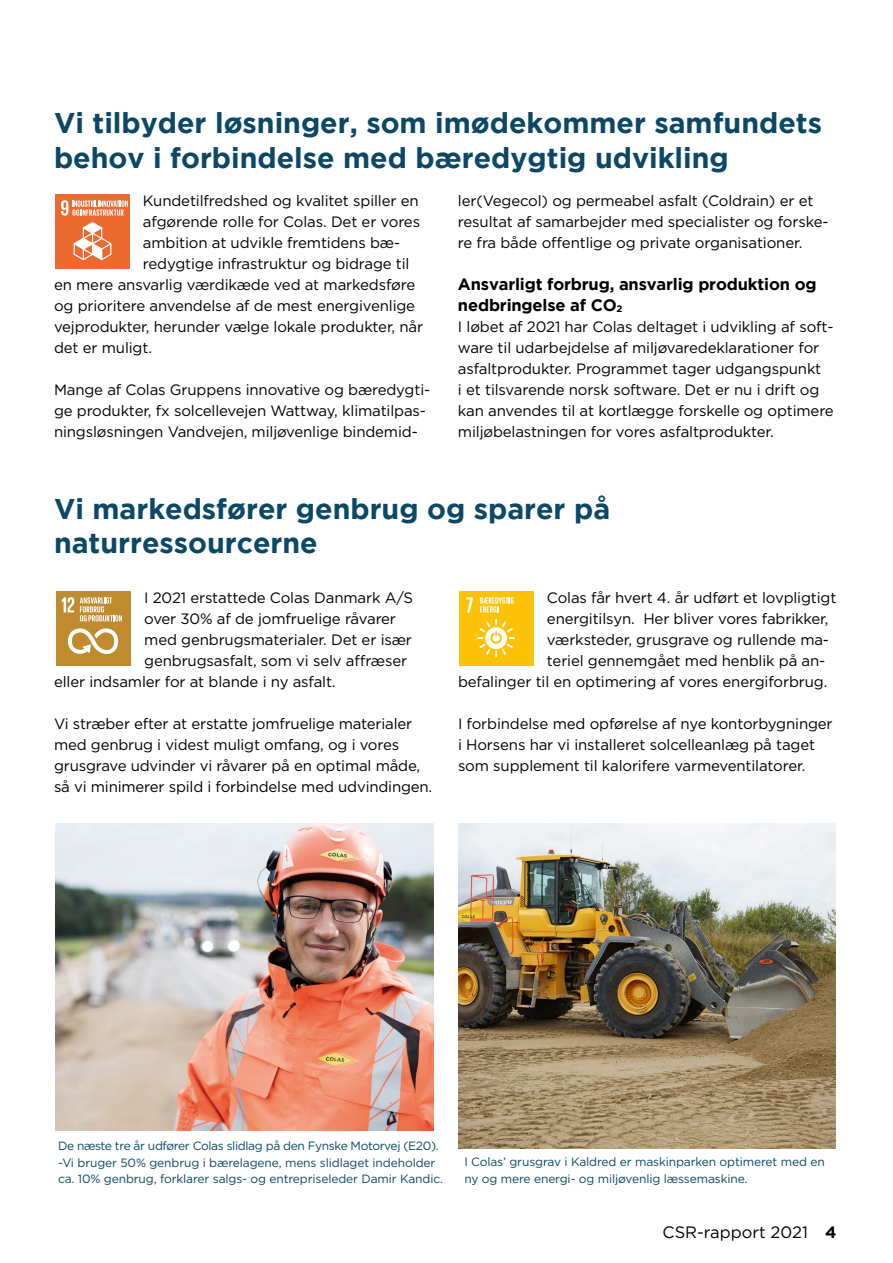
<style>
.page{position:relative;width:893px;height:1263px;background:#fff}
.page>*{position:absolute;margin:0;border:0;box-sizing:border-box;transform-origin:0 0}
.t1{font:700 28.5px/34.2px "Gotham";color:#0a4866}
.t2{font:700 16.5px/21px "Gotham";letter-spacing:-.01em;color:#000}
.t3{font:16.5px "Gotham";color:#000}
.t4{font:15px/21px "Gotham";letter-spacing:-.01em;color:#000}
.t5{font:12px/16.5px "Gotham";letter-spacing:-.01em;color:#0a4866}
.s1{font-size:9.6px}
.s2{font-weight:700}
</style>
<div class="page">
<img style="left:55px;top:824px;width:379px;height:306px">
<img style="left:459px;top:824px;width:377px;height:324px">
<div style="left:56px;top:591px;width:75px;height:75px;background:#bf8b2e"></div>
<svg style="left:62px;top:597px;width:12px;height:15px"></svg>
<svg style="left:68px;top:628px;width:50px;height:26px"></svg>
<svg style="left:80px;top:597px;width:42px;height:24px"></svg>
<div style="left:459px;top:591px;width:74px;height:75px;background:#fbc208"></div>
<svg style="left:466px;top:597px;width:7px;height:15px"></svg>
<svg style="left:477px;top:619px;width:38px;height:38px"></svg>
<svg style="left:480px;top:597px;width:34px;height:15px"></svg>
<div style="left:55px;top:194px;width:74px;height:75px;background:#ec692f"></div>
<svg style="left:74px;top:222px;width:37px;height:38px"></svg>
<svg style="left:61px;top:200px;width:67px;height:16px"></svg>
<h1 class="t1" style="left:54px;top:106px;width:769px">Vi tilbyder løsninger, som imødekommer samfundets behov i forbindelse med bæredygtig udvikling</h1>
<p class="t4" style="left:143px;top:190px;width:277px">Kundetilfredshed og kvalitet spiller en</p>
<p class="t4" style="left:143px;top:211px;width:279px">afgørende rolle for Colas. Det er vores</p>
<p class="t4" style="left:143px;top:232px;width:259px">ambition at udvikle fremtidens bæ-</p>
<p class="t4" style="left:143px;top:253px;width:268px">redygtige infrastruktur og bidrage til</p>
<p class="t4" style="left:54px;top:274px;width:363px">en mere ansvarlig værdikæde ved at markedsføre</p>
<p class="t4" style="left:54px;top:295px;width:363px">og prioritere anvendelse af de mest energivenlige</p>
<p class="t4" style="left:54px;top:316px;width:371px">vejprodukter, herunder vælge lokale produkter, når</p>
<p class="t4" style="left:54px;top:337px;width:99px">det er muligt.</p>
<p class="t4" style="left:54px;top:379px;width:378px">Mange af Colas Gruppens innovative og bæredygti&shy;ge produkter, fx solcellevejen Wattway, klimatilpas&shy;ningsløsningen Vandvejen, miljøvenlige bindemid-</p>
<p class="t4" style="left:458px;top:190px;width:372px">ler(Vegecol) og permeabel asfalt (Coldrain) er et resultat af samarbejder med specialister og forske&shy;re fra både offentlige og private organisationer.</p>
<p class="t2" style="left:458px;top:273px;width:360px">Ansvarligt forbrug, ansvarlig produktion og nedbringelse af CO<span class="s1">2</span></p>
<p class="t4" style="left:458px;top:316px;width:377px">I løbet af 2021 har Colas deltaget i udvikling af soft&shy;ware til udarbejdelse af miljøvaredeklarationer for asfaltprodukter. Programmet tager udgangspunkt<br>i et tilsvarende norsk software. Det er nu i drift og kan anvendes til at kortlægge forskelle og optimere miljøbelastningen for vores asfaltprodukter.</p>
<h1 class="t1" style="left:54px;top:491px;width:558px">Vi markedsfører genbrug og sparer på naturressourcerne</h1>
<p class="t4" style="left:144px;top:587px;width:270px">I 2021 erstattede Colas Danmark A/S</p>
<p class="t4" style="left:144px;top:608px;width:253px">over 30% af de jomfruelige råvarer</p>
<p class="t4" style="left:144px;top:629px;width:269px">med genbrugsmaterialer. Det er især</p>
<p class="t4" style="left:144px;top:650px;width:264px">genbrugsasfalt, som vi selv affræser</p>
<p class="t4" style="left:54px;top:671px;width:283px">eller indsamler for at blande i ny asfalt.</p>
<p class="t4" style="left:54px;top:713px;width:380px">Vi stræber efter at erstatte jomfruelige materialer med genbrug i videst muligt omfang, og i vores grusgrave udvinder vi råvarer på en optimal måde, så vi minimerer spild i forbindelse med udvindingen.</p>
<p class="t4" style="left:547px;top:587px;width:291px">Colas får hvert 4. år udført et lovpligtigt</p>
<p class="t4" style="left:547px;top:608px;width:283px">energitilsyn. Her bliver vores fabrikker,</p>
<p class="t4" style="left:547px;top:629px;width:284px">værksteder, grusgrave og rullende ma-</p>
<p class="t4" style="left:547px;top:650px;width:280px">teriel gennemgået med henblik på an-</p>
<p class="t4" style="left:458px;top:671px;width:371px">befalinger til en optimering af vores energiforbrug.</p>
<p class="t4" style="left:458px;top:713px;width:376px">I forbindelse med opførelse af nye kontorbygninger i Horsens har vi installeret solcelleanlæg på taget som supplement til kalorifere varmeventilatorer.</p>
<p class="t5" style="left:58px;top:1137px;width:387px">De næste tre år udfører Colas slidlag på den Fynske Motorvej (E20). -Vi bruger 50% genbrug i bærelagene, mens slidlaget indeholder ca. 10% genbrug, forklarer salgs- og entrepriseleder Damir Kandic.</p>
<p class="t5" style="left:464px;top:1153px;width:362px">I Colas’ grusgrav i Kaldred er maskinparken optimeret med en ny og mere energi- og miljøvenlig læssemaskine.</p>
<p class="t3" style="left:662px;top:1222px;width:175px">CSR-rapport 2021 <span class="s2">4</span></p>
</div>
